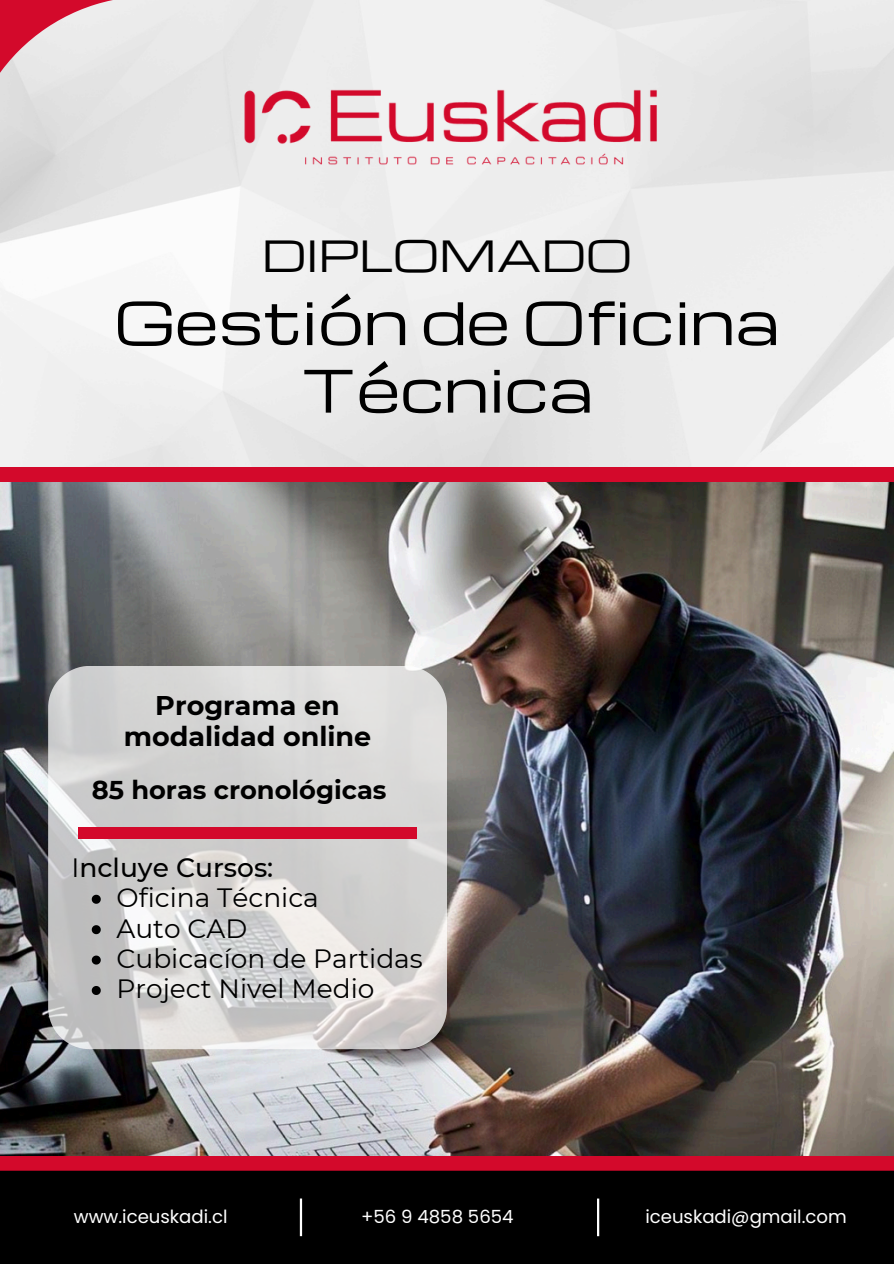
<style>
.page{position:relative;width:894px;height:1264px;background:#fff}
.page>*{position:absolute;margin:0;border:0;box-sizing:border-box;transform-origin:0 0}
.t1{font:57px/67.5px "Michroma";color:#000;text-align:center}
.t2{font:42px "Michroma";color:#000}
.t3{font:700 27px/31.5px "Montserrat";color:#000;text-align:center}
.t4{font:26.4px "Montserrat";color:#000}
.t5{font:500 26.4px "Montserrat";color:#000}
.t6{font:700 25.65px "Montserrat";color:#000}
.t7{font:18.15px "Poppins";color:#fff}
.s1{font-weight:400}
</style>
<div class="page">
<img style="left:0;top:0;width:893px;height:468px">
<img style="left:0;top:481px;width:893px;height:675px">
<img style="left:223px;top:66px;width:452px;height:116px">
<svg style="left:48px;top:666px;width:398px;height:383px;background:#d4d2d2"></svg>
<div style="left:78px;top:827px;width:339px;height:11px;background:#d3092b"></div>
<svg style="left:92px;top:894px;width:9px;height:9px"></svg>
<svg style="left:92px;top:925px;width:9px;height:9px"></svg>
<svg style="left:92px;top:955px;width:9px;height:9px"></svg>
<svg style="left:92px;top:985px;width:9px;height:9px"></svg>
<svg style="left:0;top:1156px;width:893px;height:107px;background:#1d0105"></svg>
<hr style="left:300px;top:1198px;width:2px;height:38px;background:#fff">
<svg style="left:0;top:0;width:150px;height:182px;background:#e0c8cc"></svg>
<hr style="left:597px;top:1198px;width:2px;height:38px;background:#fff">
<div style="left:0;top:468px;width:893px;height:13px;background:#d3092b"></div>
<p class="t2" style="left:262px;top:223px;width:371px">DIPLOMADO</p>
<p class="t1" style="left:114px;top:286px;width:666px">Gestión de Oficina<br>Técnica</p>
<p class="t3" style="left:124px;top:689px;width:249px">Programa en modalidad online</p>
<h1 class="t6" style="left:92px;top:774px;width:296px">85 horas cronológicas</h1>
<p class="t5" style="left:71px;top:851px;width:203px"><span class="s1">I</span>ncluye Cursos:</p>
<p class="t4" style="left:116px;top:881px;width:204px">Oficina Técnica</p>
<h2 class="t4" style="left:116px;top:912px;width:132px">Auto CAD</h2>
<h2 class="t4" style="left:116px;top:942px;width:308px">Cubicacíon de Partidas</h2>
<h3 class="t4" style="left:116px;top:972px;width:259px">Project Nivel Medio</h3>
<p class="t7" style="left:74px;top:1203px;width:155px">www.iceuskadi.cl</p>
<p class="t7" style="left:361px;top:1203px;width:154px">+56 9 4858 5654</p>
<p class="t7" style="left:645px;top:1203px;width:203px">iceuskadi@gmail.com</p>
</div>
